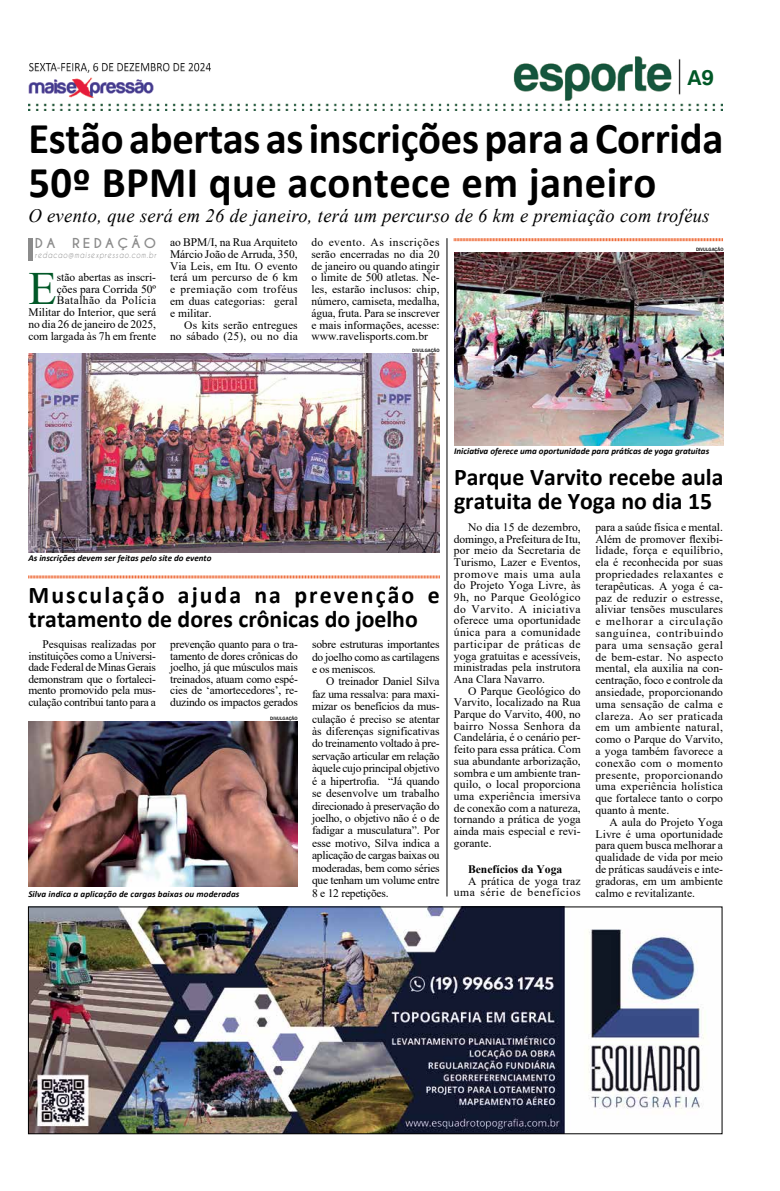
<style>
.page{position:relative;width:780px;height:1191px;background:#fff}
.page>*{position:absolute;margin:0;border:0;box-sizing:border-box;transform-origin:0 0}
.t1{font:46.2px "Times New Roman";color:#015827}
.t2{font:700 44px/44px "Calibri";letter-spacing:-.005em;color:#000}
.t3{font:700 24px/24px "Calibri";color:#000}
.t4{font:22px "Harabara";color:#015827}
.t5{font:italic 19px "Times New Roman";letter-spacing:.02em;color:#000}
.t6{font:700 12.9px "Caviar Dreams";letter-spacing:.24em;color:#8b8b8b;scale:1.04 1}
.t7{font:11.5px/11.8px "Times New Roman";color:#000;text-align:justify}
.t8{font:11.5px/11.7px "Times New Roman";letter-spacing:.05em;color:#000;text-align:right}
.t9{font:700 11.5px "Times New Roman";color:#000}
.t10{font:italic 700 9px "Calibri";color:#000}
.t11{font:italic 8.3px "Caviar Dreams";letter-spacing:.11em;color:#8b8b8b;scale:.83 1}
.t12{font:500 4.9px "Franklin Gothic";color:#000}
</style>
<div class="page">
<img style="left:28px;top:57px;width:694px;height:54px">
<img style="left:29px;top:64px;width:181px;height:9px">
<img style="left:30px;top:908px;width:675px;height:224px">
<div style="left:28px;top:906px;width:694px;height:228px;border:1px solid #000"></div>
<img style="left:28px;top:721px;width:270px;height:165px">
<img style="left:28px;top:354px;width:411px;height:198px">
<svg style="left:28px;top:575px;width:412px;height:4px;background:#f6b49c"></svg>
<svg style="left:454px;top:238px;width:269px;height:3px"></svg>
<hr style="left:447px;top:238px;width:1px;height:658px;background:#000">
<img style="left:454px;top:252px;width:269px;height:193px">
<hr style="left:29px;top:238px;width:4px;height:23px;background:#8b8b8b">
<h3 class="t4" style="left:687px;top:66px;width:28px">A9</h3>
<h2 class="t2" style="left:28px;top:116px;width:696px">Estão abertas as inscrições para a Corrida<br>50º BPMI que acontece em janeiro</h2>
<h3 class="t5" style="left:28px;top:202px;width:682px">O evento, que será em 26 de janeiro, terá um percurso de 6 km e premiação com troféus</h3>
<p class="t6" style="left:35px;top:236px;width:21px">DA</p>
<p class="t6" style="left:72px;top:236px;width:82px">REDAÇÃO</p>
<p class="t11" style="left:35px;top:250px;width:147px">redacao@maisexpressao.com.br</p>
<p class="t7" style="left:28px;top:271px;width:129px;text-align:right">stão abertas as inscri-<br>ções para Corrida 50º<br>Batalhão da Polícia<br>Militar do Interior, que será no dia 26 de janeiro de 2025, com largada às 7h em frente</p>
<h1 class="t1" style="left:28px;top:256px;width:30px">E</h1>
<p class="t7" style="left:170px;top:236px;width:129px">ao BPM/I, na Rua Arquiteto Márcio João de Arruda, 350, Via Leis, em Itu. O evento terá um percurso de 6 km e premiação com troféus em duas categorias: geral e militar.</p>
<p class="t7" style="left:170px;top:318px;width:129px;text-align:right">Os kits serão entregues no sábado (25), ou no dia</p>
<p class="t7" style="left:311px;top:236px;width:130px">do evento. As inscrições serão encerradas no dia 20 de janeiro ou quando atingir o limite de 500 atletas. Ne&shy;les, estarão inclusos: chip, número, camiseta, medalha, água, fruta. Para se inscrever e mais informações, acesse: www.ravelisports.com.br</p>
<p class="t12" style="left:412px;top:347px;width:29px">DIVULGAÇÃO</p>
<p class="t12" style="left:696px;top:246px;width:29px">DIVULGAÇÃO</p>
<p class="t10" style="left:28px;top:552px;width:184px">As inscrições devem ser feitas pelo site do evento</p>
<h3 class="t3" style="left:29px;top:583px;width:412px">Musculação ajuda na prevenção e tratamento de dores crônicas do joelho</h3>
<p class="t7" style="left:28px;top:638px;width:129px;line-height:11.5px;text-indent:14px">Pesquisas realizadas por instituições como a Universi&shy;dade Federal de Minas Gerais demonstram que o fortaleci&shy;mento promovido pela mus&shy;culação contribui tanto para a</p>
<p class="t7" style="left:170px;top:638px;width:129px;line-height:11.5px">prevenção quanto para o tra&shy;tamento de dores crônicas do joelho, já que músculos mais treinados, atuam como espé&shy;cies de ‘amortecedores’, re&shy;duzindo os impactos gerados</p>
<p class="t7" style="left:312px;top:637px;width:129px;line-height:12.4px">sobre estruturas importantes do joelho como as cartilagens e os meniscos.</p>
<p class="t7" style="left:312px;top:675px;width:129px;line-height:12.4px;text-indent:14px">O treinador Daniel Silva faz uma ressalva: para maxi&shy;mizar os benefícios da mus&shy;culação é preciso se atentar às diferenças significativas do treinamento voltado à pre&shy;servação articular em relação àquele cujo principal objetivo é a hipertrofia. “Já quando se desenvolve um trabalho direcionado à preservação do joelho, o objetivo não é o de fadigar a musculatura”. Por esse motivo, Silva indica a aplicação de cargas baixas ou moderadas, bem como séries que tenham um volume entre 8 e 12 repetições.</p>
<p class="t12" style="left:270px;top:715px;width:29px">DIVULGAÇÃO</p>
<p class="t10" style="left:28px;top:887px;width:212px">Silva indica a aplicação de cargas baixas ou moderadas</p>
<p class="t10" style="left:454px;top:444px;width:257px">Iniciativa oferece uma oportunidade para práticas de yoga gratuitas</p>
<h3 class="t3" style="left:454px;top:464px;width:271px">Parque Varvito recebe aula gratuita de Yoga no dia 15</h3>
<p class="t7" style="left:454px;top:521px;width:128px;text-indent:14px">No dia 15 de dezembro, domingo, a Prefeitura de Itu, por meio da Secretaria de Turismo, Lazer e Eventos, promove mais uma aula do Projeto Yoga Livre, às 9h, no Parque Geológico do Varvito. A iniciativa oferece uma oportunidade única para a comunidade participar de práticas de yoga gratuitas e acessíveis, ministradas pela instrutora Ana Clara Navarro.</p>
<p class="t7" style="left:454px;top:684px;width:128px;text-indent:14px">O Parque Geológico do Varvito, localizado na Rua Parque do Varvito, 400, no bairro Nossa Senhora da Candelária, é o cenário per&shy;feito para essa prática. Com sua abundante arborização, sombra e um ambiente tran&shy;quilo, o local proporciona uma experiência imersiva de conexão com a natureza, tornando a prática de yoga ainda mais especial e revi&shy;gorante.</p>
<p class="t9" style="left:468px;top:861px;width:96px">Benefícios da Yoga</p>
<p class="t8" style="left:454px;top:874px;width:128px">A prática de yoga traz uma série de benefícios</p>
<p class="t7" style="left:595px;top:521px;width:129px">para a saúde física e mental.<br>Além de promover flexibi&shy;lidade, força e equilíbrio, ela é reconhecida por suas propriedades relaxantes e terapêuticas. A yoga é ca&shy;paz de reduzir o estresse, aliviar tensões musculares e melhorar a circulação sanguínea, contribuindo para uma sensação geral de bem-estar. No aspecto mental, ela auxilia na con&shy;centração, foco e controle da ansiedade, proporcionando uma sensação de calma e clareza. Ao ser praticada em um ambiente natural, como o Parque do Varvito, a yoga também favorece a conexão com o momento presente, proporcionando uma experiência holística que fortalece tanto o corpo quanto à mente.</p>
<p class="t7" style="left:595px;top:815px;width:129px;text-indent:14px">A aula do Projeto Yoga Livre é uma oportunidade para quem busca melhorar a qualidade de vida por meio de práticas saudáveis e inte&shy;gradoras, em um ambiente calmo e revitalizante.</p>
</div>
